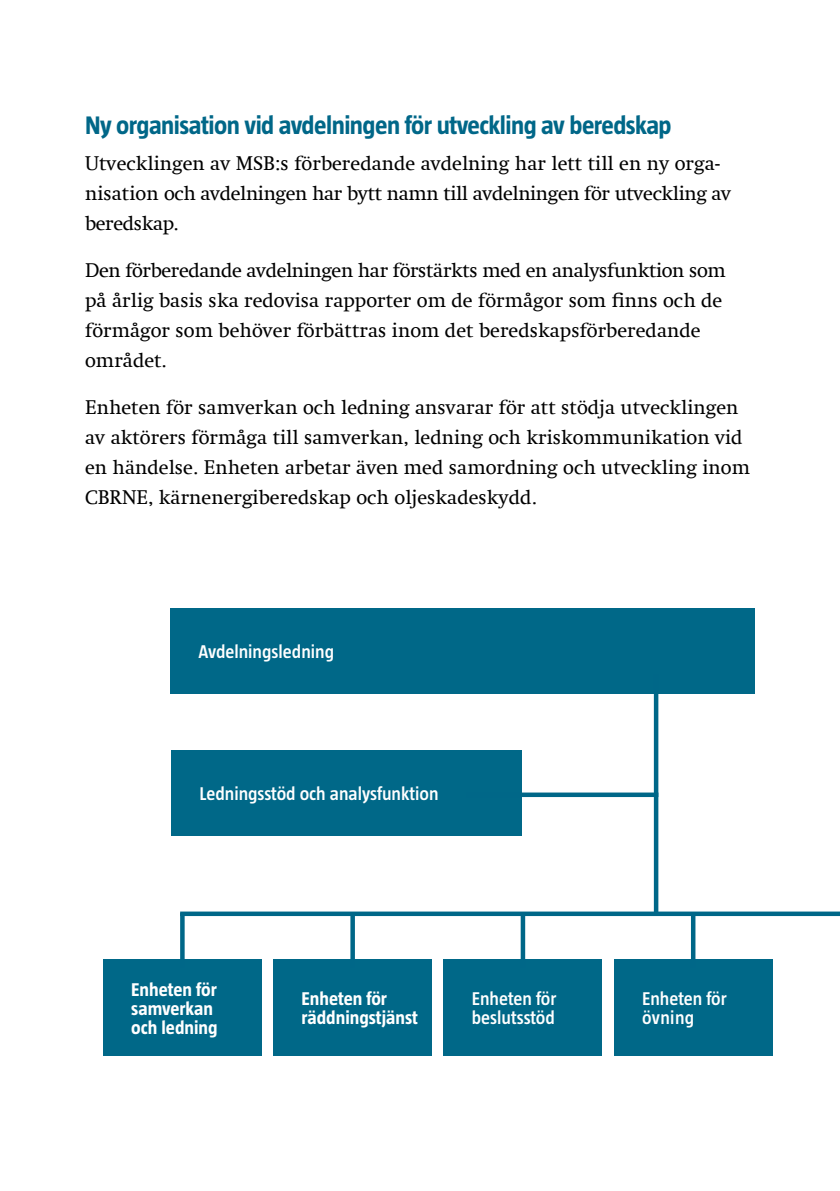
<style>
.page{position:relative;width:840px;height:1191px;background:#fff}
.page>*{position:absolute;margin:0;border:0;box-sizing:border-box;transform-origin:0 0}
.t1{font:700 26px "Taz";letter-spacing:-.02em;color:#006788}
.t2{font:20px/30px "Swift Com";color:#000}
.t3{font:600 19px/19px "Taz";color:#fff}
.t4{font:700 19px/19px "Taz";color:#fff}
</style>
<div class="page">
<div style="left:170px;top:608px;width:584px;height:85px;background:#006888"></div>
<div style="left:171px;top:750px;width:351px;height:85px;background:#006888"></div>
<div style="left:103px;top:959px;width:159px;height:96px;background:#006888"></div>
<div style="left:273px;top:959px;width:159px;height:96px;background:#006888"></div>
<div style="left:443px;top:959px;width:159px;height:96px;background:#006888"></div>
<div style="left:613px;top:959px;width:159px;height:96px;background:#006888"></div>
<div style="left:653px;top:675px;width:5px;height:238px;background:#006788"></div>
<div style="left:466px;top:792px;width:192px;height:5px;background:#006788"></div>
<svg style="left:180px;top:916px;width:4px;height:43px"></svg>
<div style="left:350px;top:913px;width:5px;height:54px;background:#006788"></div>
<div style="left:520px;top:913px;width:5px;height:54px;background:#006788"></div>
<div style="left:690px;top:913px;width:5px;height:54px;background:#006788"></div>
<div style="left:180px;top:911px;width:659px;height:5px;background:#006788"></div>
<h1 class="t1" style="left:85px;top:111px;width:587px">Ny organisation vid avdelningen för utveckling av beredskap</h1>
<p class="t2" style="left:85px;top:148px;width:647px">Utvecklingen av MSB:s förberedande avdelning har lett till en ny orga&shy;nisation och avdelningen har bytt namn till avdelningen för utveckling av beredskap.</p>
<p class="t2" style="left:85px;top:255px;width:642px">Den förberedande avdelningen har förstärkts med en analysfunktion som på årlig basis ska redovisa rapporter om de förmågor som finns och de förmågor som behöver förbättras inom det beredskapsförberedande området.</p>
<p class="t2" style="left:85px;top:392px;width:666px">Enheten för samverkan och ledning ansvarar för att stödja utvecklingen av aktörers förmåga till samverkan, ledning och kriskommunikation vid en händelse. Enheten arbetar även med samordning och utveckling inom CBRNE, kärnenergiberedskap och oljeskadeskydd.</p>
<p class="t3" style="left:198px;top:642px;width:137px">Avdelningsledning</p>
<p class="t3" style="left:199px;top:784px;width:240px">Ledningsstöd och analysfunktion</p>
<p class="t4" style="left:131px;top:979px;width:88px">Enheten för samverkan och ledning</p>
<p class="t4" style="left:301px;top:989px;width:118px">Enheten för räddningstjänst</p>
<p class="t3" style="left:471px;top:989px;width:86px">Enheten för beslutsstöd</p>
<p class="t3" style="left:641px;top:989px;width:86px">Enheten för övning</p>
</div>
